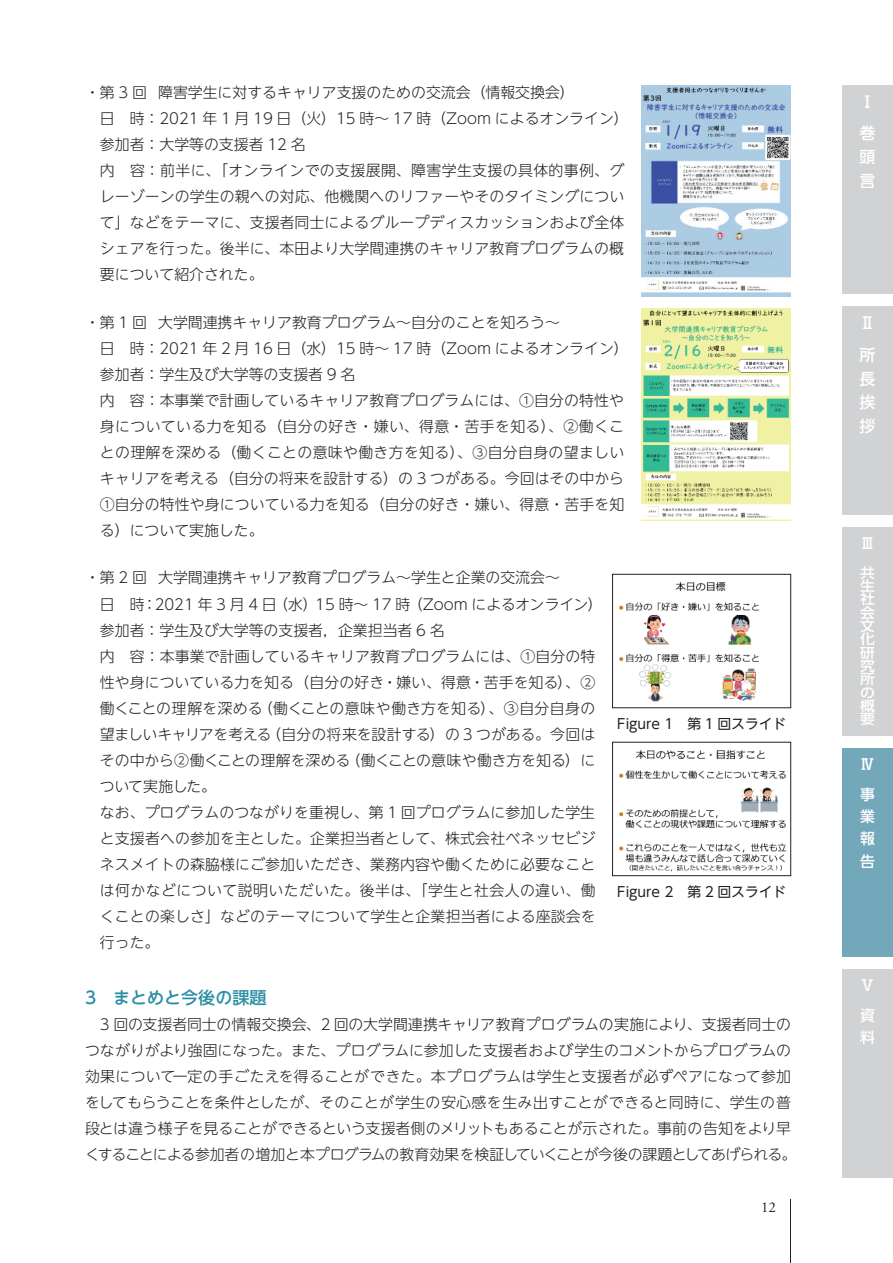
<style>
.page{position:relative;width:893px;height:1263px;background:#fff}
.page>*{position:absolute;margin:0;border:0;box-sizing:border-box;transform-origin:0 0}
.t1{font:500 16.95px "UD Shin Go NT Pr 6 N";color:#2a8fa4}
.t2{font:500 15.9px/23.9px "UD Shin Go Pr 6 N";color:#fff}
.t3{font:300 14.85px/26.1px "UD Shin Go NT Pr 6 N";letter-spacing:.005em;color:#231f20}
.t4{font:500 14.85px/29.5px "UD Shin Go Pr 6 N";color:#fff}
.t5{font:14.85px "Adobe Garamond Pro";color:#231f20}
.t6{font:13.8px "UD Shin Go NT Pr 6 N";color:#231f20}
.t7{font:500 13.65px/13.4px "UD Shin Go Pr 6 N";color:#fff;text-align:justify;scale:1.09 1}
</style>
<div class="page">
<div style="left:842px;top:85px;width:51px;height:208px;background:#d1d2d4"></div>
<div style="left:842px;top:306px;width:51px;height:208px;background:#d1d2d4"></div>
<div style="left:842px;top:527px;width:51px;height:209px;background:#d1d2d4"></div>
<div style="left:842px;top:748px;width:51px;height:209px;background:#72a8ba"></div>
<div style="left:842px;top:969px;width:51px;height:209px;background:#d1d2d4"></div>
<hr style="left:790px;top:1199px;width:1px;height:64px;background:#231f20">
<img style="left:641px;top:85px;width:149px;height:211px">
<img style="left:641px;top:309px;width:149px;height:211px">
<img style="left:619px;top:581px;width:140px;height:121px">
<div style="left:612px;top:574px;width:179px;height:134px;border:1px solid #231f20"></div>
<img style="left:619px;top:749px;width:168px;height:123px">
<div style="left:612px;top:742px;width:179px;height:134px;border:1px solid #231f20"></div>
<p class="t3" style="left:85px;top:79px;width:545px">・第 3 回 障害学生に対するキャリア支援のための交流会（情報交換会）<br>　日　時：2021 年 1 月 19 日（火）15 時～ 17 時（Zoom によるオンライン）　参加者：大学等の支援者 12 名</p>
<p class="t3" style="left:100px;top:157px;width:526px;text-align:justify">内　容：前半に、「オンラインでの支援展開、障害学生支援の具体的事例、グレーゾーンの学生の親への対応、他機関へのリファーやそのタイミングについて」などをテーマに、支援者同士によるグループディスカッションおよび全体シェアを行った。後半に、本田より大学間連携のキャリア教育プログラムの概要について紹介された。</p>
<p class="t3" style="left:85px;top:309px;width:545px">・第 1 回 大学間連携キャリア教育プログラム～自分のことを知ろう～<br>　日　時：2021 年 2 月 16 日（水）15 時～ 17 時（Zoom によるオンライン）　参加者：学生及び大学等の支援者 9 名</p>
<p class="t3" style="left:100px;top:387px;width:526px;text-align:justify">内　容：本事業で計画しているキャリア教育プログラムには、①自分の特性や身についている力を知る（自分の好き・嫌い、得意・苦手を知る）、②働くことの理解を深める（働くことの意味や働き方を知る）、③自分自身の望ましいキャリアを考える（自分の将来を設計する）の 3 つがある。今回はその中から①自分の特性や身についている力を知る（自分の好き・嫌い、得意・苦手を知る）について実施した。</p>
<p class="t3" style="left:85px;top:564px;width:519px">・第 2 回 大学間連携キャリア教育プログラム～学生と企業の交流会～<br>　日　時：2021 年 3 月 4 日（水）15 時～ 17 時（Zoom によるオンライン）　参加者：学生及び大学等の支援者，企業担当者 6 名</p>
<p class="t3" style="left:100px;top:642px;width:497px">内　容：本事業で計画しているキャリア教育プログラムには、①自分の特性や身についている力を知る（自分の好き・嫌い、得意・苦手を知る）、②働くことの理解を深める（働くことの意味や働き方を知る）、③自分自身の望ましいキャリアを考える（自分の将来を設計する）の 3 つがある。今回はその中から②働くことの理解を深める（働くことの意味や働き方を知る）について実施した。<br>なお、プログラムのつながりを重視し、第 1 回プログラムに参加した学生と支援者への参加を主とした。企業担当者として、株式会社ベネッセビジネスメイトの森脇様にご参加いただき、業務内容や働くために必要なことは何かなどについて説明いただいた。後半は、「学生と社会人の違い、働くことの楽しさ」などのテーマについて学生と企業担当者による座談会を行った。</p>
<p class="t1" style="left:85px;top:984px;width:183px">3　まとめと今後の課題</p>
<p class="t3" style="left:85px;top:1011px;width:713px">　3 回の支援者同士の情報交換会、2 回の大学間連携キャリア教育プログラムの実施により、支援者同士のつながりがより強固になった。また、プログラムに参加した支援者および学生のコメントからプログラムの効果について一定の手ごたえを得ることができた。本プログラムは学生と支援者が必ずペアになって参加をしてもらうことを条件としたが、そのことが学生の安心感を生み出すことができると同時に、学生の普段とは違う様子を見ることができるという支援者側のメリットもあることが示された。事前の告知をより早くすることによる参加者の増加と本プログラムの教育効果を検証していくことが今後の課題としてあげられる。</p>
<p class="t6" style="left:617px;top:712px;width:171px">Figure 1　第 1 回スライド</p>
<p class="t6" style="left:617px;top:880px;width:171px">Figure 2　第 2 回スライド</p>
<p class="t5" style="left:761px;top:1198px;width:16px">12</p>
<p class="t2" style="left:859px;top:86px;width:17px;line-height:31.7px">Ⅰ巻</p>
<p class="t2" style="left:859px;top:145px;width:17px">頭言</p>
<p class="t2" style="left:859px;top:307px;width:17px;line-height:31.7px">Ⅱ所</p>
<p class="t2" style="left:859px;top:366px;width:17px;text-align:justify">長挨拶</p>
<p class="t4" style="left:860px;top:528px;width:14px">Ⅲ</p>
<p class="t7" style="left:860px;top:565px;width:15px">共生社会文化研究所の概要</p>
<p class="t4" style="left:860px;top:749px;width:16px">Ⅳ事</p>
<p class="t4" style="left:860px;top:805px;width:16px;line-height:22.4px;text-align:justify">業報告</p>
<p class="t4" style="left:860px;top:970px;width:16px">Ⅴ資</p>
<p class="t4" style="left:860px;top:1022px;width:16px">料</p>
</div>
